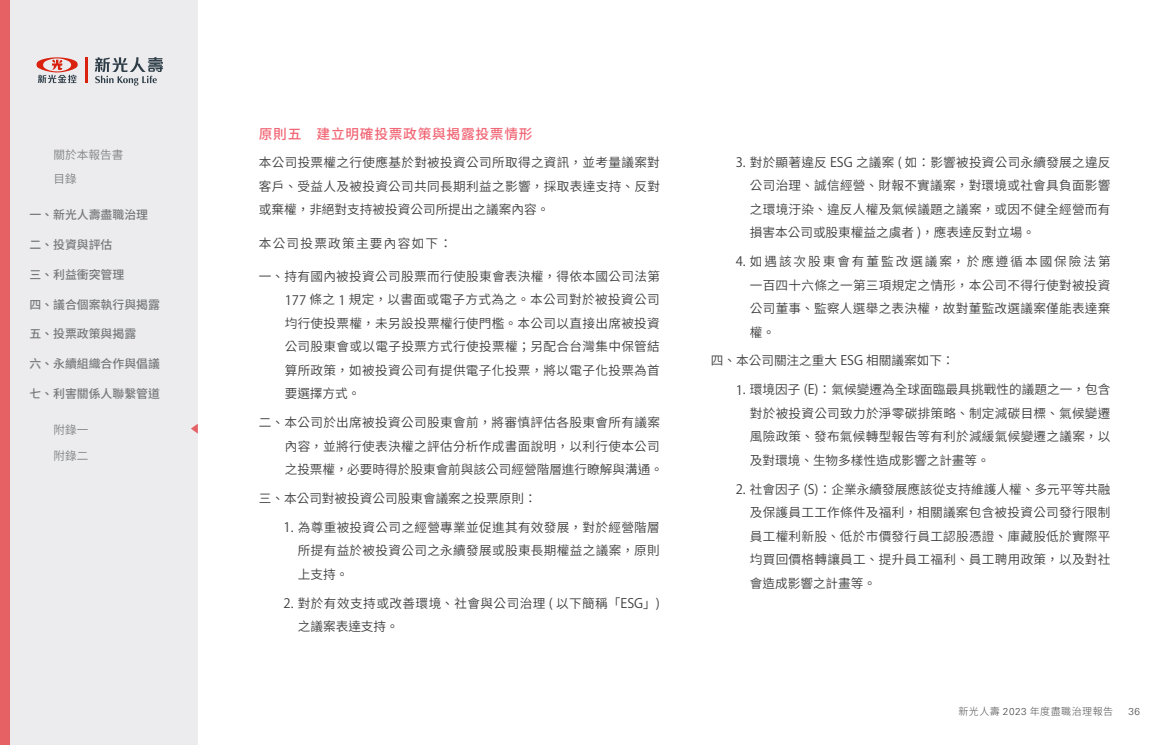
<style>
.page{position:relative;width:1170px;height:745px;background:#fff}
.page>*{position:absolute;margin:0;border:0;box-sizing:border-box;transform-origin:0 0}
.t1{font:500 13.75px "Noto Sans CJ Ktc";letter-spacing:.05em;color:#f16675}
.t2{font:600 12.62px/23.5px "Noto Sans CJ Ktc";letter-spacing:.02em;color:#3e3e3f;text-align:justify}
.t3{font:600 12.62px "Noto Sans CJ Ktc";color:#3e3e3f}
.t4{font:600 12.62px "Noto Sans CJ Ktc";letter-spacing:.1em;color:#3e3e3f}
.t5{font:500 11.88px "Noto Sans CJ Ktc";color:#76787b}
.t6{font:600 11.62px/24.1px "Noto Sans CJ Ktc";color:#808285}
.t7{font:300 10px "Noto Sans CJ Ktc";letter-spacing:.05em;color:#4b4c4d}
.t8{font:300 10px "Univers LT Std";color:#4b4c4d}
.s1{font-family:"Koz Go Pro";font-weight:400;font-size:13px}
.s2{font-family:"Univers LT Std"}
</style>
<div class="page">
<div style="left:0;top:0;width:198px;height:744px;background:#ececee"></div>
<div style="left:0;top:0;width:10px;height:744px;background:#e56164"></div>
<svg style="left:191px;top:423px;width:7px;height:10px"></svg>
<svg style="left:36px;top:57px;width:42px;height:26px"></svg>
<hr style="left:85px;top:57px;width:3px;height:26px;background:#d9210d">
<svg style="left:95px;top:57px;width:68px;height:29px"></svg>
<p class="t6" style="left:54px;top:143px;width:71px">關於本報告書目錄</p>
<p class="t5" style="left:29px;top:208px;width:120px">一、新光人壽盡職治理</p>
<p class="t5" style="left:29px;top:238px;width:85px">二、投資與評估</p>
<p class="t5" style="left:29px;top:267px;width:96px">三、利益衝突管理</p>
<p class="t5" style="left:29px;top:297px;width:132px">四、議合個案執行與揭露</p>
<p class="t5" style="left:29px;top:327px;width:108px">五、投票政策與揭露</p>
<p class="t5" style="left:29px;top:357px;width:132px">六、永續組織合作與倡議</p>
<p class="t5" style="left:29px;top:387px;width:132px">七、利害關係人聯繫管道</p>
<p class="t6" style="left:54px;top:417px;width:36px">附錄一</p>
<p class="t6" style="left:54px;top:444px;width:36px">附錄二</p>
<p class="t1" style="left:259px;top:126px;width:275px">原則五　建立明確投票政策與揭露投票情形</p>
<p class="t2" style="left:259px;top:151px;width:402px">本公司投票權之行使應基於對被投資公司所取得之資訊，並考量議案對客戶、受益人及被投資公司共同長期利益之影響，採取表達支持、反對或棄權，非絕對支持被投資公司所提出之議案內容。</p>
<p class="t4" style="left:259px;top:236px;width:195px">本公司投票政策主要內容如下：</p>
<p class="t2" style="left:285px;top:264px;width:377px;text-indent:-26px">一、持有國內被投資公司股票而行使股東會表決權，得依本國公司法第<span class="s1">177</span> 條之 <span class="s1">1</span> 規定，以書面或電子方式為之。本公司對於被投資公司均行使投票權，未另設投票權行使門檻。本公司以直接出席被投資公司股東會或以電子投票方式行使投票權；另配合台灣集中保管結算所政策，如被投資公司有提供電子化投票，將以電子化投票為首要選擇方式。</p>
<p class="t2" style="left:285px;top:411px;width:380px;text-align:left;text-indent:-26px">二、本公司於出席被投資公司股東會前，將審慎評估各股東會所有議案內容，並將行使表決權之評估分析作成書面說明，以利行使本公司之投票權，必要時得於股東會前與該公司經營階層進行瞭解與溝通。</p>
<p class="t3" style="left:259px;top:491px;width:279px">三、本公司對被投資公司股東會議案之投票原則：</p>
<p class="t2" style="left:298px;top:515px;width:363px;text-indent:-14px"><span class="s1">1.</span> 為尊重被投資公司之經營專業並促進其有效發展，對於經營階層所提有益於被投資公司之永續發展或股東長期權益之議案，原則上支持。</p>
<p class="t2" style="left:298px;top:591px;width:363px;text-indent:-14px"><span class="s1">2.</span> 對於有效支持或改善環境、社會與公司治理 <span class="s1">(</span> 以下簡稱「<span class="s1">ESG</span>」<span class="s1">)</span>之議案表達支持。</p>
<p class="t2" style="left:749px;top:150px;width:362px;text-indent:-14px"><span class="s1">3.</span> 對於顯著違反 <span class="s1">ESG</span> 之議案 <span class="s1">(</span> 如：影響被投資公司永續發展之違反公司治理、誠信經營、財報不實議案，對環境或社會具負面影響之環境汙染、違反人權及氣候議題之議案，或因不健全經營而有損害本公司或股東權益之虞者 <span class="s1">)</span>，應表達反對立場。</p>
<p class="t2" style="left:749px;top:250px;width:362px;text-indent:-14px"><span class="s1">4.</span> 如遇該次股東會有董監改選議案，於應遵循本國保險法第一百四十六條之一第三項規定之情形，本公司不得行使對被投資公司董事、監察人選舉之表決權，故對董監改選議案僅能表達棄權。</p>
<p class="t3" style="left:710px;top:353px;width:245px">四、本公司關注之重大 <span class="s1">ESG</span> 相關議案如下：</p>
<p class="t2" style="left:749px;top:378px;width:362px;text-indent:-14px"><span class="s1">1.</span> 環境因子 <span class="s1">(E)</span>：氣候變遷為全球面臨最具挑戰性的議題之一，包含對於被投資公司致力於淨零碳排策略、制定減碳目標、氣候變遷風險政策、發布氣候轉型報告等有利於減緩氣候變遷之議案，以及對環境、生物多樣性造成影響之計畫等。</p>
<p class="t2" style="left:749px;top:477px;width:362px;text-indent:-14px"><span class="s1">2.</span> 社會因子 <span class="s1">(S)</span>：企業永續發展應該從支持維護人權、多元平等共融及保護員工工作條件及福利，相關議案包含被投資公司發行限制員工權利新股、低於市價發行員工認股憑證、庫藏股低於實際平均買回價格轉讓員工、提升員工福利、員工聘用政策，以及對社會造成影響之計畫等。</p>
<p class="t7" style="left:958px;top:705px;width:156px">新光人壽 <span class="s2">2023</span> 年度盡職治理報告</p>
<p class="t8" style="left:1128px;top:704px;width:13px">36</p>
</div>
